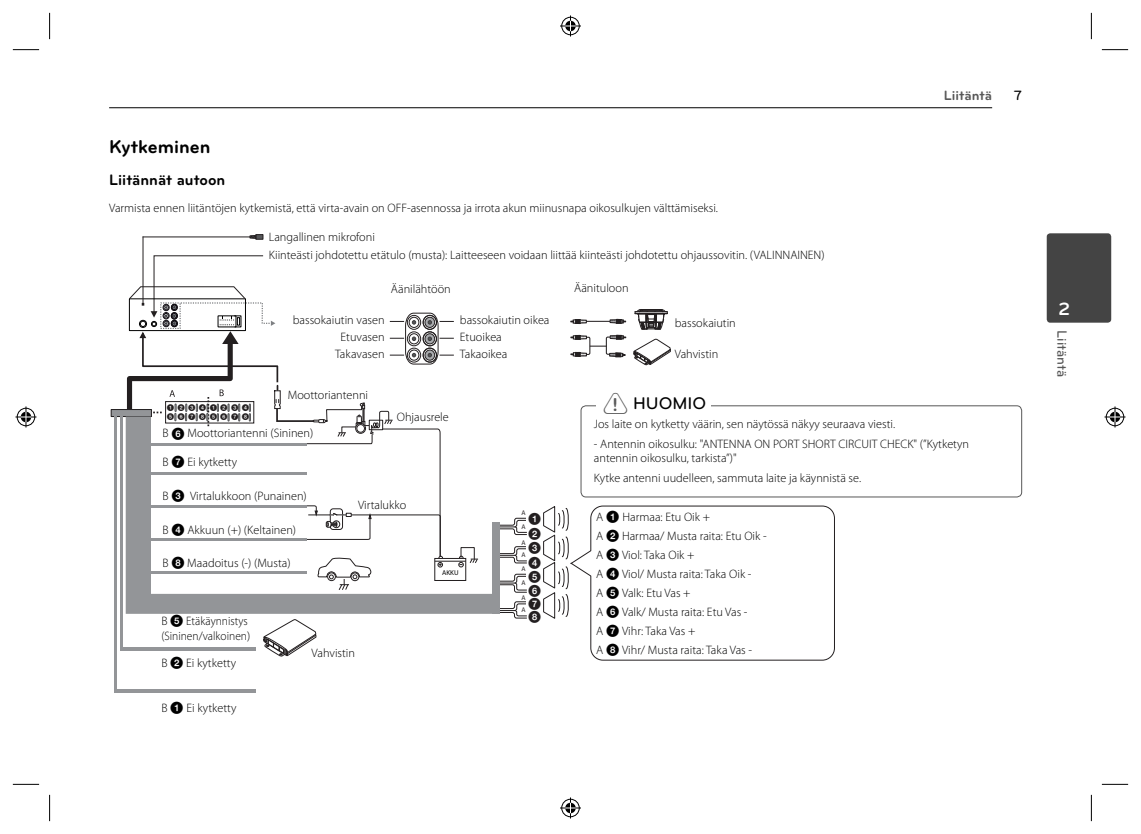
<style>
.page{position:relative;width:1141px;height:834px;background:#fff}
.page>*{position:absolute;margin:0;border:0;box-sizing:border-box;transform-origin:0 0}
.t1{font:700 19.25px "Bryant LG";color:#000}
.t2{font:700 18.38px "Bryant LG";color:#fff}
.t3{font:500 17.5px "Bryant LG";color:#000}
.t4{font:700 15.75px "Bryant LG";color:#000}
.t5{font:700 14px "Bryant LG";color:#585858}
.t6{font:500 14px "Bryant LG";color:#585858}
.t7{font:500 14px "Bryant LG";color:#000}
.t8{font:300 12.25px/18.9px "Myriad Pro";color:#000}
.t9{font:12.08px/13.8px "UPSYS Circled Number";color:#231f20}
.t10{font:7px "Myriad Pro";color:#000}
.t11{font:6.83px/9.5px "UPSYS Circled Number";letter-spacing:.465em;color:#231f20}
.t12{font:6.83px/13.3px "Myriad Pro";color:#231f20}
.s1{font-family:"UPSYS Circled Number";font-weight:400}
.s2{font-family:"UPSYS Common";font-weight:400;font-size:26.25px;color:#585858}
</style>
<div class="page">
<hr style="left:109px;top:107px;width:883px;height:1px;background:#000">
<div style="left:1047px;top:233px;width:64px;height:89px;background:#444;border-radius:3px"></div>
<svg style="left:500px;top:517px;width:27px;height:18px"></svg>
<svg style="left:500px;top:546px;width:27px;height:17px"></svg>
<svg style="left:500px;top:573px;width:27px;height:20px"></svg>
<svg style="left:500px;top:601px;width:27px;height:17px"></svg>
<div style="left:111px;top:409px;width:40px;height:7px;background:#939598"></div>
<div style="left:111px;top:409px;width:41px;height:7px;border:1px solid #231f20"></div>
<svg style="left:126px;top:522px;width:367px;height:91px;fill:#939598"></svg>
<div style="left:493px;top:522px;width:7px;height:92px;background:#939598"></div>
<svg style="left:543px;top:506px;width:26px;height:113px"></svg>
<svg style="left:263px;top:619px;width:53px;height:37px"></svg>
<hr style="left:120px;top:416px;width:3px;height:234px;background:#939598">
<hr style="left:121px;top:647px;width:135px;height:3px;background:#939598">
<hr style="left:114px;top:416px;width:3px;height:277px;background:#939598">
<hr style="left:114px;top:689px;width:142px;height:3px;background:#939598">
<svg style="left:633px;top:339px;width:38px;height:26px"></svg>
<svg style="left:571px;top:335px;width:55px;height:22px"></svg>
<svg style="left:570px;top:505px;width:265px;height:155px"></svg>
<hr style="left:143px;top:236px;width:107px;height:1px;background:#231f20">
<hr style="left:143px;top:236px;width:1px;height:69px;background:#231f20">
<svg style="left:249px;top:234px;width:14px;height:6px"></svg>
<svg style="left:124px;top:255px;width:354px;height:337px"></svg>
<svg style="left:571px;top:319px;width:55px;height:5px"></svg>
<svg style="left:635px;top:309px;width:33px;height:21px"></svg>
<div style="left:581px;top:405px;width:441px;height:92px;border:1px solid #585858;border-radius:5px"></div>
<div style="left:596px;top:400px;width:114px;height:18px;background:#fff"></div>
<div style="left:437px;top:569px;width:27px;height:8px;background:#fff"></div>
<svg style="left:13px;top:49px;width:26px;height:1px"></svg>
<svg style="left:1102px;top:49px;width:26px;height:1px"></svg>
<svg style="left:13px;top:783px;width:26px;height:1px"></svg>
<svg style="left:1102px;top:783px;width:26px;height:1px"></svg>
<svg style="left:49px;top:13px;width:1px;height:26px"></svg>
<svg style="left:49px;top:794px;width:1px;height:27px"></svg>
<svg style="left:1091px;top:13px;width:1px;height:26px"></svg>
<svg style="left:1091px;top:794px;width:1px;height:27px"></svg>
<svg style="left:560px;top:15px;width:21px;height:21px"></svg>
<svg style="left:560px;top:797px;width:21px;height:21px"></svg>
<svg style="left:15px;top:406px;width:21px;height:21px"></svg>
<svg style="left:1104px;top:406px;width:21px;height:21px"></svg>
<h1 class="t1" style="left:109px;top:140px;width:103px">Kytkeminen</h1>
<p class="t4" style="left:109px;top:174px;width:118px">Liitännät autoon</p>
<p class="t8" style="left:109px;top:200px;width:610px">Varmista ennen liitäntöjen kytkemistä, että virta-avain on OFF-asennossa ja irrota akun miinusnapa oikosulkujen välttämiseksi.</p>
<p class="t8" style="left:269px;top:228px;width:108px">Langallinen mikrofoni</p>
<p class="t8" style="left:269px;top:246px;width:557px">Kiinteästi johdotettu etätulo (musta): Laitteeseen voidaan liittää kiinteästi johdotettu ohjaussovitin. (VALINNAINEN)</p>
<p class="t8" style="left:391px;top:280px;width:61px">Äänilähtöön</p>
<p class="t8" style="left:574px;top:279px;width:56px">Äänituloon</p>
<p class="t8" style="left:293px;top:311px;width:93px">bassokaiutin vasen</p>
<p class="t8" style="left:460px;top:311px;width:91px">bassokaiutin oikea</p>
<p class="t8" style="left:340px;top:328px;width:46px">Etuvasen</p>
<p class="t8" style="left:460px;top:328px;width:43px">Etuoikea</p>
<p class="t8" style="left:335px;top:346px;width:51px">Takavasen</p>
<p class="t8" style="left:460px;top:346px;width:49px">Takaoikea</p>
<p class="t8" style="left:675px;top:314px;width:63px">bassokaiutin</p>
<p class="t8" style="left:675px;top:345px;width:45px">Vahvistin</p>
<p class="t5" style="left:944px;top:90px;width:50px">Liitäntä</p>
<p class="t7" style="left:1014px;top:87px;width:10px">7</p>
<p class="t11" style="left:167px;top:402px;width:41px">ABCD<br>EFGH</p>
<p class="t11" style="left:210px;top:402px;width:41px">ABCD<br>EFGH</p>
<p class="t8" style="left:288px;top:386px;width:82px">Moottoriantenni</p>
<p class="t8" style="left:397px;top:408px;width:54px">Ohjausrele</p>
<p class="t8" style="left:162px;top:424px;width:152px">B <span class="s1">F</span> Moottoriantenni (Sininen)</p>
<p class="t8" style="left:162px;top:453px;width:76px">B <span class="s1">G</span> Ei kytketty</p>
<p class="t8" style="left:162px;top:487px;width:146px">B <span class="s1">C</span> Virtalukkoon (Punainen)</p>
<p class="t8" style="left:162px;top:521px;width:135px">B <span class="s1">D</span> Akkuun (+) (Keltainen)</p>
<p class="t8" style="left:162px;top:554px;width:130px">B <span class="s1">H</span> Maadoitus (-) (Musta)</p>
<p class="t8" style="left:358px;top:496px;width:50px">Virtalukko</p>
<p class="t8" style="left:161px;top:614px;width:90px;line-height:14.7px">B <span class="s1">E</span> Etäkäynnistys (Sininen/valkoinen)</p>
<p class="t8" style="left:161px;top:653px;width:76px">B <span class="s1">B</span> Ei kytketty</p>
<p class="t8" style="left:161px;top:699px;width:77px">B <span class="s1">A</span> Ei kytketty</p>
<p class="t8" style="left:312px;top:643px;width:45px">Vahvistin</p>
<p class="t10" style="left:442px;top:568px;width:18px">AKKU</p>
<p class="t12" style="left:522px;top:506px;width:6px">A<br>A</p>
<p class="t12" style="left:522px;top:536px;width:6px;line-height:12.1px">A<br>A</p>
<p class="t12" style="left:522px;top:561px;width:6px">A<br>A</p>
<p class="t12" style="left:522px;top:591px;width:6px;line-height:12.6px">A<br>A</p>
<p class="t9" style="left:528px;top:511px;width:15px;line-height:15.4px">A<br>B</p>
<p class="t9" style="left:528px;top:541px;width:15px;text-align:justify">C D E F G H</p>
<h3 class="t3" style="left:601px;top:393px;width:107px"><span class="s2">&gt;</span> HUOMIO</h3>
<p class="t8" style="left:594px;top:415px;width:303px">Jos laite on kytketty väärin, sen näytössä näkyy seuraava viesti.</p>
<p class="t8" style="left:594px;top:437px;width:377px;line-height:14.7px">- Antennin oikosulku: "ANTENNA ON PORT SHORT CIRCUIT CHECK" (”Kytketyn antennin oikosulku, tarkista”)"</p>
<p class="t8" style="left:594px;top:469px;width:269px">Kytke antenni uudelleen, sammuta laite ja käynnistä se.</p>
<p class="t8" style="left:596px;top:508px;width:172px">A <span class="s1">A</span> Harmaa: Etu Oik +<br>A <span class="s1">B</span> Harmaa/ Musta raita: Etu Oik -<br>A <span class="s1">C</span> Viol: Taka Oik +<br>A <span class="s1">D</span> Viol/ Musta raita: Taka Oik -<br>A <span class="s1">E</span> Valk: Etu Vas +<br>A <span class="s1">F</span> Valk/ Musta raita: Etu Vas -<br>A <span class="s1">G</span> Vihr: Taka Vas +<br>A <span class="s1">H</span> Vihr/ Musta raita: Taka Vas -</p>
<h2 class="t2" style="left:1058px;top:302px;width:13px">2</h2>
<p class="t6" style="left:1070px;top:330px;width:49px;rotate:90deg">Liitäntä</p>
</div>
